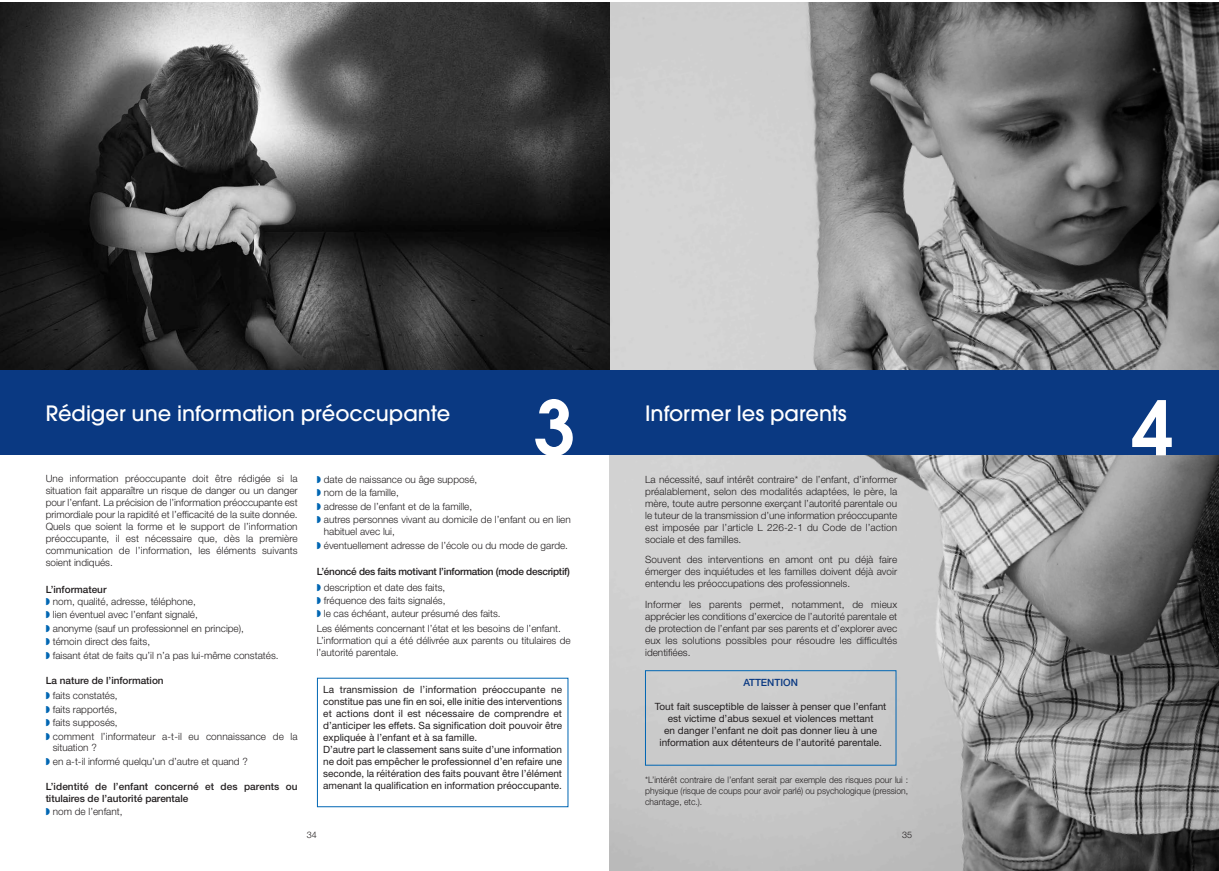
<style>
.page{position:relative;width:1219px;height:871px;background:#fff}
.page>*{position:absolute;margin:0;border:0;box-sizing:border-box;transform-origin:0 0}
.t1{font:600 74.6px "Avant Garde";color:#fff}
.t2{font:500 21px "Avant Garde";color:#fff}
.t3{font:300 10px/12px "Helvetica Neue";color:#231f20}
.t4{font:10px/12px "Helvetica Neue";color:#231f20}
.t5{font:500 10px/12px "Helvetica Neue";color:#231f20}
.t6{font:500 10px "Helvetica Neue";letter-spacing:-.025em;color:#231f20}
.t7{font:500 10px "Helvetica Neue";color:#0a3982}
.t8{font:300 9px/10.8px "Helvetica Neue";color:#231f20;text-align:justify;scale:.95 1}
.t9{font:300 9px "Helvetica Neue";color:#231f20}
</style>
<div class="page">
<img style="left:609px;top:3px;width:610px;height:867px">
<img style="left:0;top:3px;width:610px;height:367px">
<div style="left:0;top:370px;width:610px;height:84px;background:#0a3982"></div>
<div style="left:645px;top:670px;width:251px;height:95px;border:1px solid #0166b3"></div>
<div style="left:609px;top:370px;width:610px;height:84px;background:#0a3982"></div>
<h2 class="t2" style="left:46px;top:405px;width:406px">Rédiger une information préoccupante</h2>
<h1 class="t1" style="left:533px;top:400px;width:43px">3</h1>
<p class="t3" style="left:46px;top:473px;width:254px;text-align:justify">Une information préoccupante doit être rédigée si la situation fait apparaître un risque de danger ou un danger pour l’enfant. La précision de l’information préoccupante est primordiale pour la rapidité et l’efficacité de la suite donnée.<br>Quels que soient la forme et le support de l’information préoccupante, il est nécessaire que, dès la première communication de l’information, les éléments suivants soient indiqués.</p>
<p class="t5" style="left:46px;top:583px;width:62px">L’informateur</p>
<p class="t3" style="left:53px;top:595px;width:227px;line-height:13.4px">nom, qualité, adresse, téléphone,<br>lien éventuel avec l’enfant signalé,<br>anonyme (sauf un professionnel en principe),<br>témoin direct des faits,<br>faisant état de faits qu’il n’a pas lui-même constatés.</p>
<p class="t5" style="left:46px;top:675px;width:120px">La nature de l’information</p>
<p class="t3" style="left:53px;top:689px;width:246px;line-height:13.4px">faits constatés,<br>faits rapportés,<br>faits supposés,<br>comment l’informateur a-t-il eu connaissance de la</p>
<p class="t3" style="left:53px;top:741px;width:196px;line-height:13.9px">situation ?<br>en a-t-il informé quelqu’un d’autre et quand ?</p>
<p class="t5" style="left:46px;top:781px;width:253px">L’identité de l’enfant concerné et des parents ou titulaires de l’autorité parentale</p>
<p class="t3" style="left:53px;top:806px;width:71px">nom de l’enfant,</p>
<p class="t3" style="left:324px;top:473px;width:248px;line-height:13.4px">date de naissance ou âge supposé,<br>nom de la famille,<br>adresse de l’enfant et de la famille,<br>autres personnes vivant au domicile de l’enfant ou en lien</p>
<p class="t3" style="left:324px;top:525px;width:246px;line-height:13.9px">habituel avec lui,<br>éventuellement adresse de l’école ou du mode de garde.</p>
<p class="t6" style="left:317px;top:568px;width:255px">L’énoncé des faits motivant l’information (mode descriptif)</p>
<p class="t3" style="left:324px;top:581px;width:178px;line-height:13.4px">description et date des faits,<br>fréquence des faits signalés,<br>le cas échéant, auteur présumé des faits.</p>
<p class="t3" style="left:317px;top:623px;width:256px">Les éléments concernant l’état et les besoins de l’enfant.<br>L’information qui a été délivrée aux parents ou titulaires de l’autorité parentale.</p>
<p class="t4" style="left:323px;top:684px;width:240px">La transmission de l’information préoccupante ne constitue pas une fin en soi, elle initie des interventions et actions dont il est nécessaire de comprendre et d’anticiper les effets. Sa signification doit pouvoir être expliquée à l’enfant et à sa famille.<br>D’autre part le classement sans suite d’une information ne doit pas empêcher le professionnel d’en refaire une seconde, la réitération des faits pouvant être l’élément amenant la qualification en information préoccupante.</p>
<h2 class="t2" style="left:645px;top:405px;width:203px">Informer les parents</h2>
<h1 class="t1" style="left:1131px;top:400px;width:43px">4</h1>
<p class="t3" style="left:645px;top:474px;width:254px;text-align:justify">La nécessité, sauf intérêt contraire* de l’enfant, d’informer préalablement, selon des modalités adaptées, le père, la mère, toute autre personne exerçant l’autorité parentale ou le tuteur de la transmission d’une information préoccupante est imposée par l’article L 226-2-1 du Code de l’action sociale et des familles.</p>
<p class="t3" style="left:645px;top:554px;width:254px;text-align:justify">Souvent des interventions en amont ont pu déjà faire émerger des inquiétudes et les familles doivent déjà avoir entendu les préoccupations des professionnels.</p>
<p class="t3" style="left:645px;top:599px;width:254px;text-align:justify">Informer les parents permet, notamment, de mieux apprécier les conditions d’exercice de l’autorité parentale et de protection de l’enfant par ses parents et d’explorer avec eux les solutions possibles pour résoudre les difficultés identifiées.</p>
<p class="t7" style="left:743px;top:678px;width:56px">ATTENTION</p>
<p class="t4" style="left:655px;top:701px;width:233px;text-align:center">Tout fait susceptible de laisser à penser que l’enfant est victime d’abus sexuel et violences mettant<br>en danger l’enfant ne doit pas donner lieu à une information aux détenteurs de l’autorité parentale.</p>
<p class="t8" style="left:645px;top:775px;width:278px">*L’intérêt contraire de l’enfant serait par exemple des risques pour lui : physique (risque de coups pour avoir parlé) ou psychologique (pression, chantage, etc.).</p>
<p class="t9" style="left:307px;top:831px;width:11px">34</p>
<p class="t9" style="left:902px;top:831px;width:11px">35</p>
</div>
